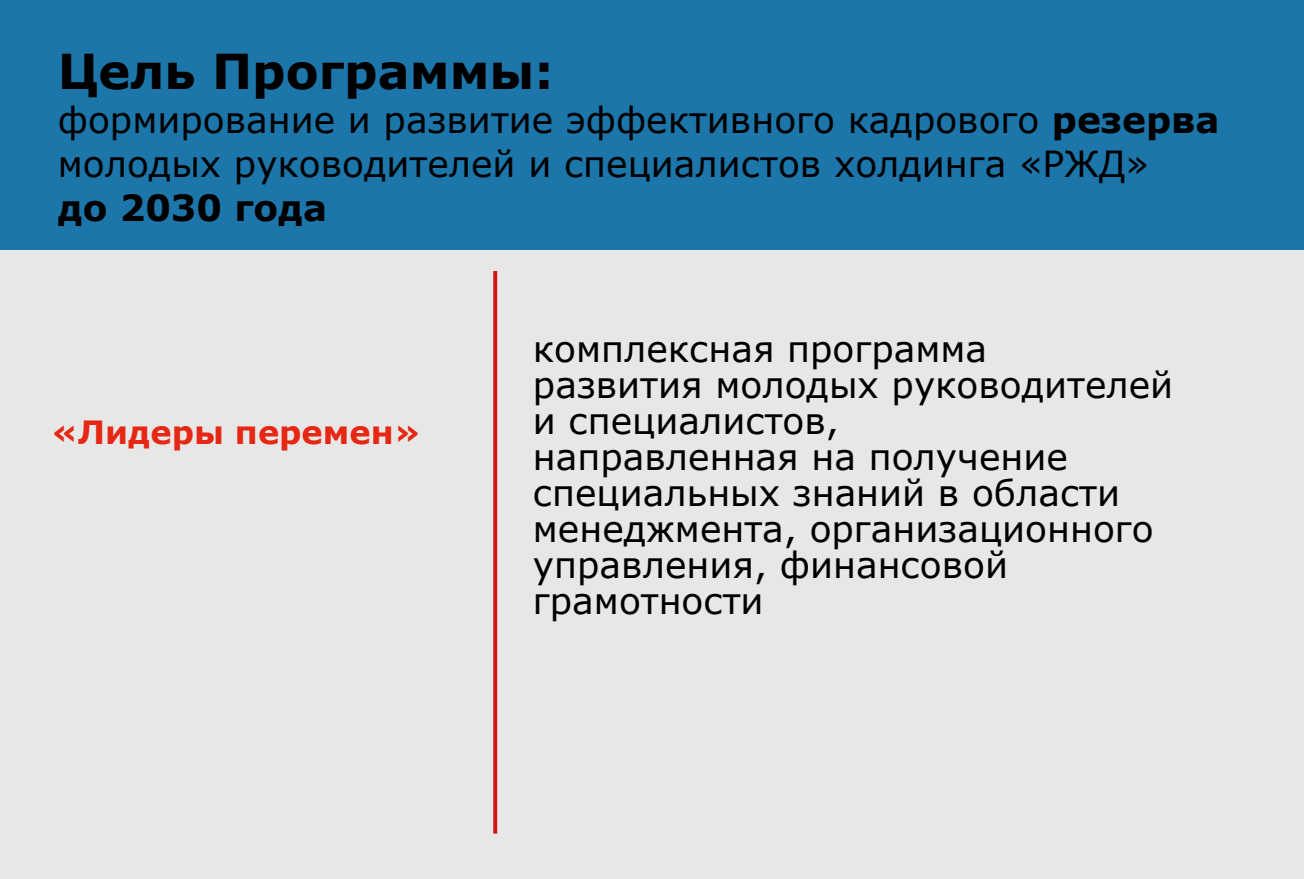
<style>
.page{position:relative;width:1304px;height:879px;background:#e8e7e7}
.page>*{position:absolute;margin:0;border:0;box-sizing:border-box;transform-origin:0 0}
.t1{font:700 48px "Verdana";color:#000}
.t2{font:36px/36px "Verdana";color:#000}
.t3{font:700 36px "Verdana";color:#000}
.t4{font:700 32px "Verdana";color:#e52713}
.s1{font-weight:700}
</style>
<div class="page">
<div style="left:0;top:0;width:1304px;height:249px;background:#1c76aa"></div>
<svg style="left:493px;top:271px;width:4px;height:562px;background:#ce2326"></svg>
<h1 class="t1" style="left:58px;top:37px;width:498px">Цель Программы:</h1>
<p class="t2" style="left:58px;top:97px;width:1163px;line-height:44px">формирование и развитие эффективного кадрового <span class="s1">резерва </span>молодых руководителей и специалистов холдинга «РЖД»</p>
<p class="t3" style="left:58px;top:182px;width:271px">до 2030 года</p>
<p class="t4" style="left:51px;top:410px;width:371px">«Лидеры перемен»</p>
<p class="t2" style="left:533px;top:331px;width:642px">комплексная программа<br>развития молодых руководителей и специалистов,<br>направленная на получение специальных знаний в области менеджмента, организационного управления, финансовой грамотности</p>
</div>
